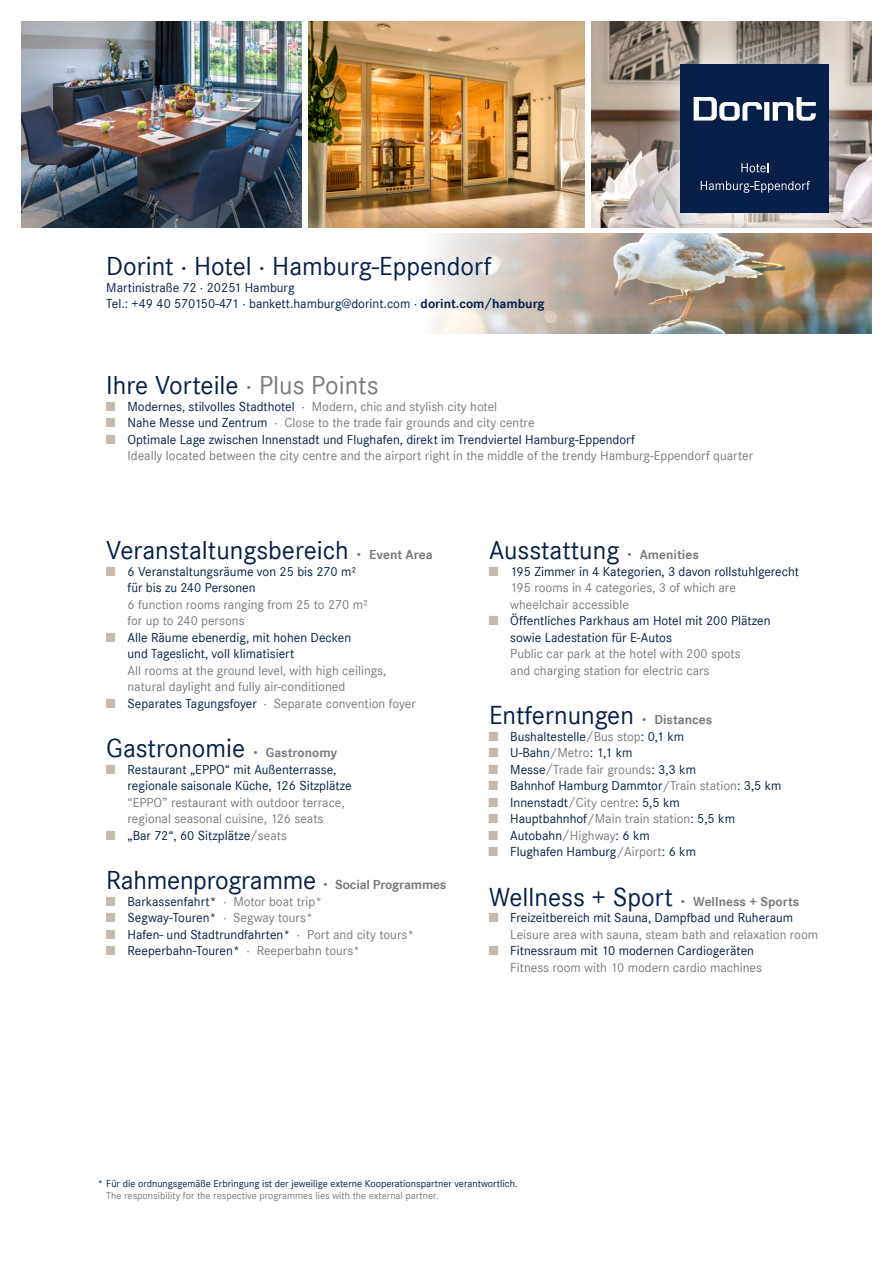
<style>
.page{position:relative;width:893px;height:1263px;background:#fff}
.page>*{position:absolute;margin:0;border:0;box-sizing:border-box;transform-origin:0 0}
.t1{font:27px "Corporate S";color:#071f49}
.t2{font:13.5px/16.5px "Corporate S";color:#7b7b7a}
.t3{font:13.5px/16.5px "Corporate S";color:#071f49}
.t4{font:700 13.5px "Corporate S";letter-spacing:-.01em;color:#7b7b7a}
.t5{font:10.5px "Corporate S";color:#071f49}
.t6{font:10.5px "Corporate S";color:#7b7b7a}
.s1{font-weight:700}
.s2{color:#7b7b7a}
.s3{color:#c6b8ab}
.s4{color:#071f49}
.s5{font-weight:700;font-size:13.5px;color:#7b7b7a}
.s6{font-weight:400;font-size:27px;color:#071f49}
.s7{font-weight:400;font-size:27px}
</style>
<div class="page">
<img style="left:434px;top:234px;width:438px;height:100px">
<img style="left:591px;top:21px;width:281px;height:206px">
<img style="left:21px;top:21px;width:281px;height:206px">
<img style="left:308px;top:21px;width:277px;height:206px">
<div style="left:641px;top:24px;width:228px;height:228px;background:#fff;opacity:.75"></div>
<div style="left:680px;top:64px;width:149px;height:149px;background:#071f49"></div>
<svg style="left:773px;top:97px;width:43px;height:24px"></svg>
<div style="left:764px;top:102px;width:5px;height:19px;background:#fff"></div>
<svg style="left:694px;top:97px;width:68px;height:24px"></svg>
<svg style="left:741px;top:163px;width:27px;height:9px"></svg>
<svg style="left:701px;top:181px;width:109px;height:12px"></svg>
<h1 class="t1" style="left:106px;top:251px;width:387px">Dorint · Hotel · Hamburg-Eppendorf</h1>
<p class="t3" style="left:106px;top:279px;width:440px">Martinistraße 72 · 20251 Hamburg<br>Tel.: +49 40 570150-471 · bankett.hamburg@dorint.com · <span class="s1">dorint.com/hamburg</span></p>
<h1 class="t1" style="left:106px;top:370px;width:274px">Ihre Vorteile <span class="s2">· Plus Points</span></h1>
<p class="t2" style="left:106px;top:398px;width:392px"><span class="s3">■</span> <span class="s4">Modernes, stilvolles Stadthotel</span> · Modern, chic and stylish city hotel</p>
<p class="t2" style="left:106px;top:415px;width:430px"><span class="s3">■</span> <span class="s4">Nahe Messe und Zentrum</span> · Close to the trade fair grounds and city centre</p>
<p class="t2" style="left:128px;top:431px;width:627px;text-indent:-21px"><span class="s3">■</span> <span class="s4">Optimale Lage zwischen Innenstadt und Flughafen, direkt im Trendviertel Hamburg-Eppendorf<br></span>Ideally located between the city centre and the airport right in the middle of the trendy Hamburg-Eppendorf quarter</p>
<h1 class="t1" style="left:106px;top:535px;width:328px">Veranstaltungsbereich <span class="s2">·</span> <span class="s5">Event Area</span></h1>
<p class="t3" style="left:128px;top:563px;width:230px;text-indent:-21px"><span class="s3">■</span> 6 Veranstaltungsräume von 25 bis 270 m² für bis zu 240 Personen</p>
<p class="t2" style="left:128px;top:596px;width:242px">6 function rooms ranging from 25 to 270 m² for up to 240 persons</p>
<p class="t3" style="left:128px;top:629px;width:225px;text-indent:-21px"><span class="s3">■</span> Alle Räume ebenerdig, mit hohen Decken und Tageslicht, voll klimatisiert</p>
<p class="t2" style="left:128px;top:662px;width:260px">All rooms at the ground level, with high ceilings, natural daylight and fully air-conditioned</p>
<p class="t2" style="left:106px;top:695px;width:311px"><span class="s3">■</span> <span class="s4">Separates Tagungsfoyer</span> · Separate convention foyer</p>
<h1 class="t1" style="left:106px;top:733px;width:232px">Gastronomie <span class="s2">·</span> <span class="s5">Gastronomy</span></h1>
<p class="t3" style="left:128px;top:761px;width:226px;text-indent:-21px"><span class="s3">■</span> Restaurant „EPPO“ mit Außenterrasse, regionale saisonale Küche, 126 Sitzplätze</p>
<p class="t2" style="left:128px;top:794px;width:219px">“EPPO” restaurant with outdoor terrace, regional seasonal cuisine, 126 seats</p>
<p class="t3" style="left:106px;top:827px;width:182px"><span class="s3">■</span> „Bar 72“, 60 Sitzplätze<span class="s2">/seats</span></p>
<p class="t4" style="left:106px;top:877px;width:342px"><span class="s6">Rahmenprogramme</span> <span class="s7">·</span> Social Programmes</p>
<p class="t3" style="left:106px;top:893px;width:217px"><span class="s3">■</span> Barkassenfahrt* <span class="s2">· Motor boat trip*</span></p>
<p class="t3" style="left:106px;top:910px;width:208px"><span class="s3">■</span> Segway-Touren* <span class="s2">· Segway tours*</span></p>
<p class="t3" style="left:106px;top:926px;width:309px"><span class="s3">■</span> Hafen- und Stadtrundfahrten* <span class="s2">· Port and city tours*</span></p>
<p class="t3" style="left:106px;top:943px;width:255px"><span class="s3">■</span> Reeperbahn-Touren* <span class="s2">· Reeperbahn tours*</span></p>
<h1 class="t1" style="left:489px;top:535px;width:211px">Ausstattung <span class="s2">·</span> <span class="s5">Amenities</span></h1>
<p class="t2" style="left:510px;top:563px;width:290px;text-indent:-21px"><span class="s3">■</span> <span class="s4">195 Zimmer in 4 Kategorien, 3 davon rollstuhlgerecht<br></span>195 rooms in 4 categories, 3 of which are<br>wheelchair accessible</p>
<p class="t3" style="left:510px;top:613px;width:262px;text-indent:-21px"><span class="s3">■</span> Öffentliches Parkhaus am Hotel mit 200 Plätzen sowie Ladestation für E-Autos</p>
<p class="t2" style="left:510px;top:646px;width:232px">Public car park at the hotel with 200 spots and charging station for electric cars</p>
<h1 class="t1" style="left:489px;top:700px;width:225px">Entfernungen <span class="s2">·</span> <span class="s5">Distances</span></h1>
<p class="t3" style="left:489px;top:728px;width:197px"><span class="s3">■</span> Bushaltestelle<span class="s2">/Bus stop</span>: 0,1 km</p>
<p class="t3" style="left:489px;top:745px;width:145px"><span class="s3">■</span> U-Bahn<span class="s2">/Metro</span>: 1,1 km</p>
<p class="t2" style="left:489px;top:761px;width:209px"><span class="s3">■</span> <span class="s4">Messe</span>/Trade fair grounds<span class="s4">: 3,3 km</span></p>
<p class="t3" style="left:489px;top:778px;width:294px"><span class="s3">■</span> Bahnhof Hamburg Dammtor<span class="s2">/Train station</span>: 3,5 km</p>
<p class="t3" style="left:489px;top:794px;width:192px"><span class="s3">■</span> Innenstadt<span class="s2">/City centre</span>: 5,5 km</p>
<p class="t3" style="left:489px;top:811px;width:248px"><span class="s3">■</span> Hauptbahnhof<span class="s2">/Main train station</span>: 5,5 km</p>
<p class="t3" style="left:489px;top:827px;width:162px"><span class="s3">■</span> Autobahn<span class="s2">/Highway</span>: 6 km</p>
<p class="t3" style="left:489px;top:844px;width:209px"><span class="s3">■</span> Flughafen Hamburg<span class="s2">/Airport</span>: 6 km</p>
<p class="t4" style="left:489px;top:894px;width:312px"><span class="s6">Wellness + Sport</span> <span class="s7">·</span> Wellness + Sports</p>
<p class="t2" style="left:510px;top:910px;width:309px;text-indent:-21px"><span class="s3">■</span> <span class="s4">Freizeitbereich mit Sauna, Dampfbad und Ruheraum<br></span>Leisure area with sauna, steam bath and relaxation room</p>
<p class="t3" style="left:510px;top:943px;width:253px;text-indent:-21px"><span class="s3">■</span> Fitnessraum mit 10 modernen Cardiogeräten<br><span class="s2">Fitness room with 10 modern cardio machines</span></p>
<p class="t5" style="left:98px;top:1178px;width:421px">* Für die ordnungsgemäße Erbringung ist der jeweilige externe Kooperationspartner verantwortlich.</p>
<p class="t6" style="left:106px;top:1190px;width:334px">The responsibility for the respective programmes lies with the external partner.</p>
</div>
